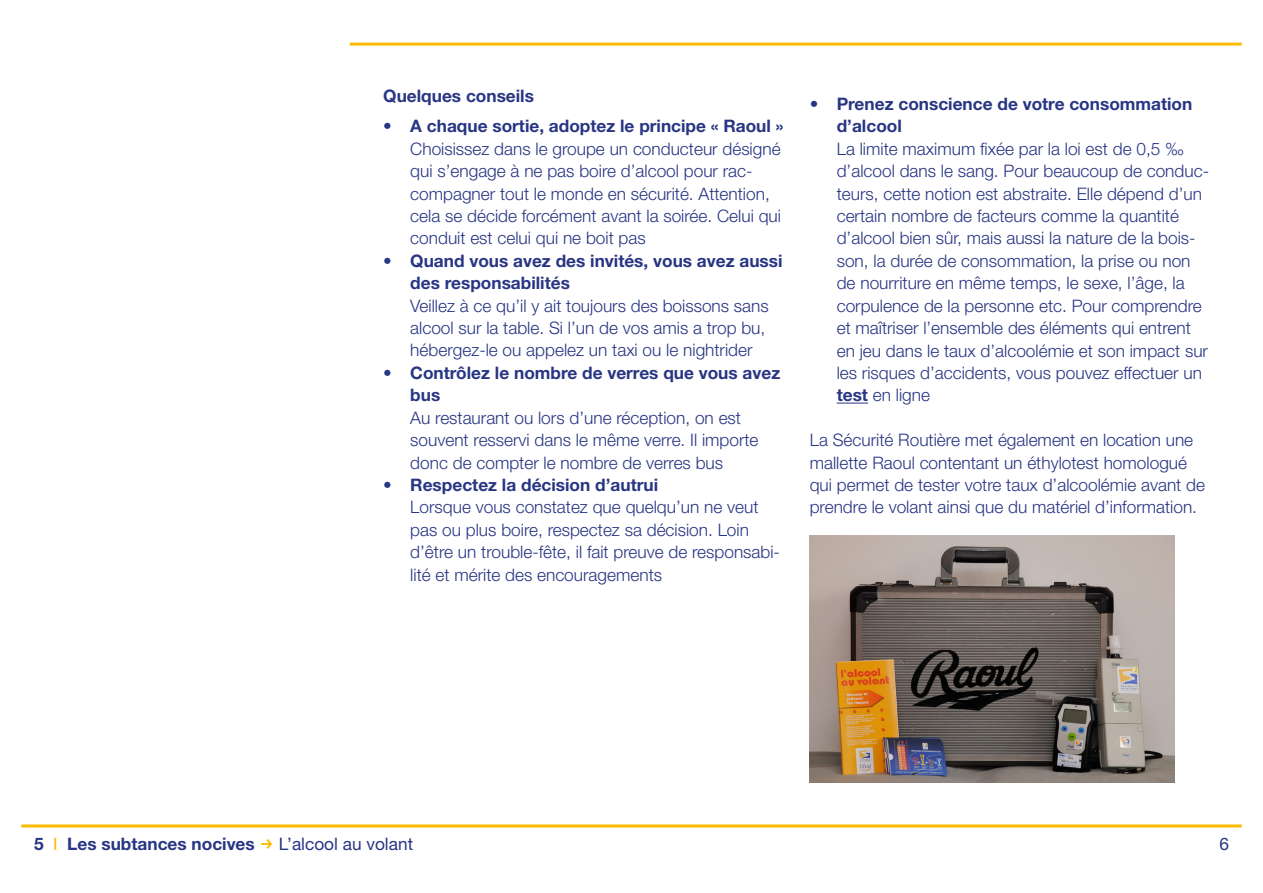
<style>
.page{position:relative;width:1263px;height:893px;background:#fff}
.page>*{position:absolute;margin:0;border:0;box-sizing:border-box;transform-origin:0 0}
.t1{font:300 17.25px/22.5px "Helvetica Neue LT Std";color:#283583}
.t2{font:700 17.25px/22.5px "Helvetica Neue LT Std";color:#283583}
.t3{font:17.25px "Helvetica Neue LT Std";color:#283583}
.s1{font-weight:700}
.s2{font-weight:400;color:#fbba00}
</style>
<div class="page">
<hr style="left:21px;top:824px;width:1221px;height:3px;background:#fbba00">
<hr style="left:350px;top:43px;width:892px;height:3px;background:#fbba00">
<hr style="left:837px;top:403px;width:31px;height:1px;background:#283583">
<img style="left:810px;top:536px;width:365px;height:246px">
<p class="t2" style="left:383px;top:85px;width:152px">Quelques conseils</p>
<p class="t2" style="left:383px;top:114px;width:402px">• A chaque sortie, adoptez le principe « Raoul »</p>
<p class="t1" style="left:410px;top:137px;width:372px">Choisissez dans le groupe un conducteur désigné qui s’engage à ne pas boire d’alcool pour rac&shy;compagner tout le monde en sécurité. Attention, cela se décide forcément avant la soirée. Celui qui conduit est celui qui ne boit pas</p>
<p class="t2" style="left:410px;top:249px;width:374px;text-indent:-27px">• Quand vous avez des invités, vous avez aussi des responsabilités</p>
<p class="t1" style="left:410px;top:294px;width:360px">Veillez à ce qu’il y ait toujours des boissons sans alcool sur la table. Si l’un de vos amis a trop bu, hébergez-le ou appelez un taxi ou le nightrider</p>
<p class="t2" style="left:410px;top:361px;width:372px;text-indent:-27px">• Contrôlez le nombre de verres que vous avez bus</p>
<p class="t1" style="left:410px;top:406px;width:350px">Au restaurant ou lors d’une réception, on est souvent resservi dans le même verre. Il importe donc de compter le nombre de verres bus</p>
<p class="t2" style="left:383px;top:473px;width:276px">• Respectez la décision d’autrui</p>
<p class="t1" style="left:410px;top:496px;width:371px">Lorsque vous constatez que quelqu’un ne veut pas ou plus boire, respectez sa décision. Loin d’être un trouble-fête, il fait preuve de responsabi&shy;lité et mérite des encouragements</p>
<p class="t2" style="left:837px;top:92px;width:357px;text-indent:-27px">• Prenez conscience de votre consommation d’alcool</p>
<p class="t1" style="left:837px;top:137px;width:374px">La limite maximum fixée par la loi est de 0,5 ‰ d’alcool dans le sang. Pour beaucoup de conduc&shy;teurs, cette notion est abstraite. Elle dépend d’un certain nombre de facteurs comme la quantité d’alcool bien sûr, mais aussi la nature de la bois&shy;son, la durée de consommation, la prise ou non de nourriture en même temps, le sexe, l’âge, la corpulence de la personne etc. Pour comprendre et maîtriser l’ensemble des éléments qui entrent en jeu dans le taux d’alcoolémie et son impact sur les risques d’accidents, vous pouvez effectuer un <span class="s1">test</span> en ligne</p>
<p class="t1" style="left:810px;top:428px;width:397px">La Sécurité Routière met également en location une mallette Raoul contentant un éthylotest homologué qui permet de tester votre taux d’alcoolémie avant de prendre le volant ainsi que du matériel d’information.</p>
<p class="t2" style="left:34px;top:832px;width:222px">5 <span class="s2">I</span> Les subtances nocives</p>
<p class="t3" style="left:279px;top:833px;width:136px">L’alcool au volant</p>
<p class="t3" style="left:1219px;top:833px;width:11px">6</p>
</div>
